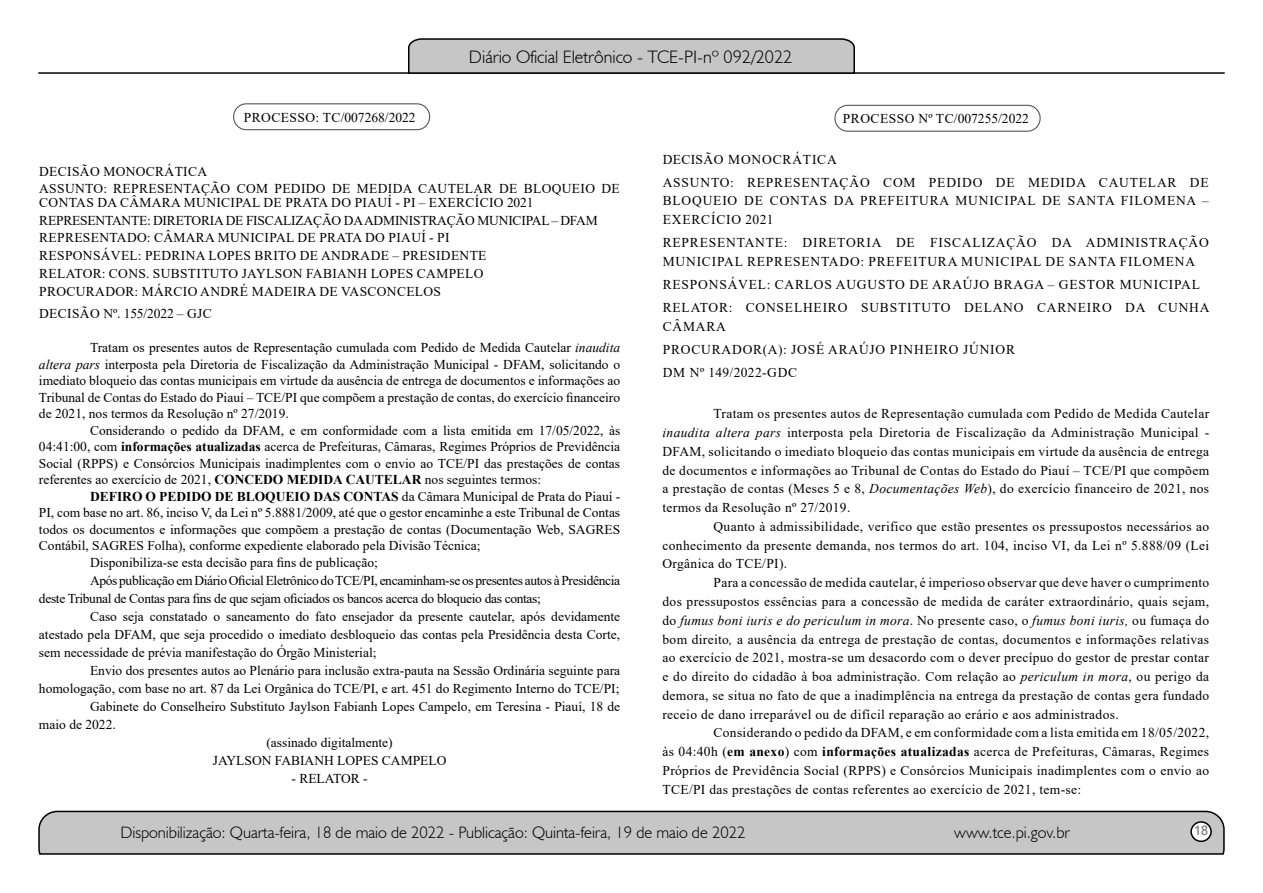
<style>
.page{position:relative;width:1263px;height:893px;background:#fff}
.page>*{position:absolute;margin:0;border:0;box-sizing:border-box;transform-origin:0 0}
.t1{font:300 18px "Humanist 521 BT";color:#000}
.t2{font:300 16.5px "Humanist 521 BT";color:#000}
.t3{font:15px "Estrangelo Edessa";color:#808080}
.t4{font:13.5px/18.8px "Times New Roman";color:#000;text-align:justify}
.t5{font:13.5px/23px "Times New Roman";letter-spacing:.06em;color:#000}
.t6{font:13.5px/17.7px "Times New Roman";letter-spacing:.025em;color:#000}
.t7{font:13.5px/18px "Times New Roman";letter-spacing:-.025em;color:#000}
.t8{font:700 13.5px "Times New Roman";color:#000}
.t9{font:13.5px "Times New Roman";letter-spacing:.02em;color:#000}
.s1{font-style:italic}
.s2{font-weight:700}
.s3{font-weight:400}
</style>
<div class="page">
<svg style="left:38px;top:810px;width:1187px;height:45px;background:#b9b9b9"></svg>
<div style="left:1191px;top:822px;width:20px;height:19px;background:#fff;border-radius:50%"></div>
<div style="left:1190px;top:821px;width:22px;height:21px;border:2px solid #000;border-radius:50%"></div>
<hr style="left:38px;top:72px;width:1187px;height:2px;background:#000">
<svg style="left:407px;top:38px;width:449px;height:36px;background:#b4b4b4"></svg>
<div style="left:233px;top:103px;width:197px;height:27px;border:1px solid #575756;border-radius:13px"></div>
<div style="left:834px;top:105px;width:207px;height:27px;border:1px solid #575756;border-radius:13px"></div>
<h1 class="t1" style="left:469px;top:46px;width:325px">Diário Oficial Eletrônico - TCE-PI-nº 092/2022</h1>
<p class="t9" style="left:244px;top:108px;width:173px">PROCESSO: TC/007268/2022</p>
<p class="t6" style="left:39px;top:162px;width:582px">DECISÃO MONOCRÁTICA<br>ASSUNTO: REPRESENTAÇÃO COM PEDIDO DE MEDIDA CAUTELAR DE BLOQUEIO DE</p>
<p class="t6" style="left:39px;top:193px;width:560px">CONTAS DA CÂMARA MUNICIPAL DE PRATA DO PIAUÍ - PI – EXERCÍCIO 2021<br>REPRESENTANTE: DIRETORIA DE FISCALIZAÇÃO DA ADMINISTRAÇÃO MUNICIPAL – DFAM REPRESENTADO: CÂMARA MUNICIPAL DE PRATA DO PIAUÍ - PI<br>RESPONSÁVEL: PEDRINA LOPES BRITO DE ANDRADE – PRESIDENTE<br>RELATOR: CONS. SUBSTITUTO JAYLSON FABIANH LOPES CAMPELO<br>PROCURADOR: MÁRCIO ANDRÉ MADEIRA DE VASCONCELOS</p>
<p class="t6" style="left:39px;top:304px;width:174px">DECISÃO Nº. 155/2022 – GJC</p>
<p class="t4" style="left:39px;top:339px;width:583px;line-height:16.5px;text-indent:51px">Tratam os presentes autos de Representação cumulada com Pedido de Medida Cautelar <span class="s1">inaudita altera pars</span> interposta pela Diretoria de Fiscalização da Administração Municipal - DFAM, solicitando o imediato bloqueio das contas municipais em virtude da ausência de entrega de documentos e informações ao Tribunal de Contas do Estado do Piauí – TCE/PI que compõem a prestação de contas, do exercício financeiro de 2021, nos termos da Resolução nº 27/2019.</p>
<p class="t4" style="left:39px;top:422px;width:583px;line-height:16.5px;text-indent:51px">Considerando o pedido da DFAM, e em conformidade com a lista emitida em 17/05/2022, às 04:41:00, com <span class="s2">informações atualizadas</span> acerca de Prefeituras, Câmaras, Regimes Próprios de Previdência Social (RPPS) e Consórcios Municipais inadimplentes com o envio ao TCE/PI das prestações de contas referentes ao exercício de 2021, <span class="s2">CONCEDO MEDIDA CAUTELAR</span> nos seguintes termos:</p>
<p class="t8" style="left:90px;top:486px;width:532px">DEFIRO O PEDIDO DE BLOQUEIO DAS CONTAS <span class="s3">da Câmara Municipal de Prata do Piauí -</span></p>
<p class="t4" style="left:39px;top:503px;width:583px">PI, com base no art. 86, inciso V, da Lei nº 5.8881/2009, até que o gestor encaminhe a este Tribunal de Contas</p>
<p class="t4" style="left:39px;top:519px;width:583px">todos os documentos e informações que compõem a prestação de contas (Documentação Web, SAGRES</p>
<p class="t4" style="left:39px;top:536px;width:443px">Contábil, SAGRES Folha), conforme expediente elaborado pela Divisão Técnica;</p>
<p class="t4" style="left:90px;top:552px;width:289px">Disponibiliza-se esta decisão para fins de publicação;</p>
<p class="t7" style="left:39px;top:571px;width:583px;text-indent:51px">Após publicação em Diário Oficial Eletrônico do TCE/PI, encaminham-se os presentes autos à Presidência deste Tribunal de Contas para fins de que sejam oficiados os bancos acerca do bloqueio das contas;</p>
<p class="t4" style="left:39px;top:607px;width:583px;line-height:18px;text-indent:51px">Caso seja constatado o saneamento do fato ensejador da presente cautelar, após devidamente atestado pela DFAM, que seja procedido o imediato desbloqueio das contas pela Presidência desta Corte, sem necessidade de prévia manifestação do Órgão Ministerial;</p>
<p class="t4" style="left:90px;top:660px;width:532px">Envio dos presentes autos ao Plenário para inclusão extra-pauta na Sessão Ordinária seguinte para</p>
<p class="t4" style="left:39px;top:678px;width:582px">homologação, com base no art. 87 da Lei Orgânica do TCE/PI, e art. 451 do Regimento Interno do TCE/PI;</p>
<p class="t4" style="left:90px;top:696px;width:532px">Gabinete do Conselheiro Substituto Jaylson Fabianh Lopes Campelo, em Teresina - Piauí, 18 de</p>
<p class="t4" style="left:39px;top:714px;width:78px">maio de 2022.</p>
<p class="t4" style="left:266px;top:732px;width:128px">(assinado digitalmente)</p>
<p class="t4" style="left:213px;top:750px;width:235px">JAYLSON FABIANH LOPES CAMPELO</p>
<p class="t4" style="left:291px;top:768px;width:78px">- RELATOR -</p>
<p class="t9" style="left:843px;top:109px;width:187px">PROCESSO Nº TC/007255/2022</p>
<p class="t5" style="left:663px;top:147px;width:547px">DECISÃO MONOCRÁTICA<br>ASSUNTO: REPRESENTAÇÃO COM PEDIDO DE MEDIDA CAUTELAR DE</p>
<p class="t5" style="left:663px;top:191px;width:548px;line-height:18.8px">BLOQUEIO DE CONTAS DA PREFEITURA MUNICIPAL DE SANTA FILOMENA –<br>EXERCÍCIO 2021</p>
<p class="t5" style="left:663px;top:233px;width:548px;line-height:18.8px">REPRESENTANTE: DIRETORIA DE FISCALIZAÇÃO DA ADMINISTRAÇÃO<br>MUNICIPAL REPRESENTADO: PREFEITURA MUNICIPAL DE SANTA FILOMENA</p>
<p class="t5" style="left:663px;top:272px;width:548px">RESPONSÁVEL: CARLOS AUGUSTO DE ARAÚJO BRAGA – GESTOR MUNICIPAL<br>RELATOR: CONSELHEIRO SUBSTITUTO DELANO CARNEIRO DA CUNHA</p>
<p class="t5" style="left:663px;top:314px;width:354px">CÂMARA<br>PROCURADOR(A): JOSÉ ARAÚJO PINHEIRO JÚNIOR<br>DM Nº 149/2022-GDC</p>
<p class="t4" style="left:662px;top:404px;width:548px;text-indent:51px">Tratam os presentes autos de Representação cumulada com Pedido de Medida Cautelar <span class="s1">inaudita altera pars</span> interposta pela Diretoria de Fiscalização da Administração Municipal - DFAM, solicitando o imediato bloqueio das contas municipais em virtude da ausência de entrega de documentos e informações ao Tribunal de Contas do Estado do Piauí – TCE/PI que compõem a prestação de contas (Meses 5 e 8, <span class="s1">Documentações Web</span>), do exercício financeiro de 2021, nos termos da Resolução nº 27/2019.</p>
<p class="t4" style="left:662px;top:517px;width:548px;text-indent:51px">Quanto à admissibilidade, verifico que estão presentes os pressupostos necessários ao conhecimento da presente demanda, nos termos do art. 104, inciso VI, da Lei nº 5.888/09 (Lei Orgânica do TCE/PI).</p>
<p class="t4" style="left:662px;top:573px;width:548px;text-indent:51px">Para a concessão de medida cautelar, é imperioso observar que deve haver o cumprimento dos pressupostos essências para a concessão de medida de caráter extraordinário, quais sejam, do <span class="s1">fumus boni iuris e do periculum in mora</span>. No presente caso, o <span class="s1">fumus boni iuris,</span> ou fumaça do bom direito<span class="s1">,</span> a ausência da entrega de prestação de contas, documentos e informações relativas ao exercício de 2021, mostra-se um desacordo com o dever precípuo do gestor de prestar contar e do direito do cidadão à boa administração. Com relação ao <span class="s1">periculum in mora</span>, ou perigo da demora, se situa no fato de que a inadimplência na entrega da prestação de contas gera fundado receio de dano irreparável ou de difícil reparação ao erário e aos administrados.</p>
<p class="t4" style="left:662px;top:723px;width:548px;text-indent:51px">Considerando o pedido da DFAM, e em conformidade com a lista emitida em 18/05/2022, às 04:40h (<span class="s2">em anexo</span>) com <span class="s2">informações atualizadas</span> acerca de Prefeituras, Câmaras, Regimes Próprios de Previdência Social (RPPS) e Consórcios Municipais inadimplentes com o envio ao TCE/PI das prestações de contas referentes ao exercício de 2021, tem-se:</p>
<p class="t2" style="left:120px;top:822px;width:626px">Disponibilização: Quarta-feira, 18 de maio de 2022 - Publicação: Quinta-feira, 19 de maio de 2022</p>
<p class="t2" style="left:954px;top:822px;width:117px">www.tce.pi.gov.br</p>
<p class="t3" style="left:1194px;top:823px;width:16px">18</p>
</div>
